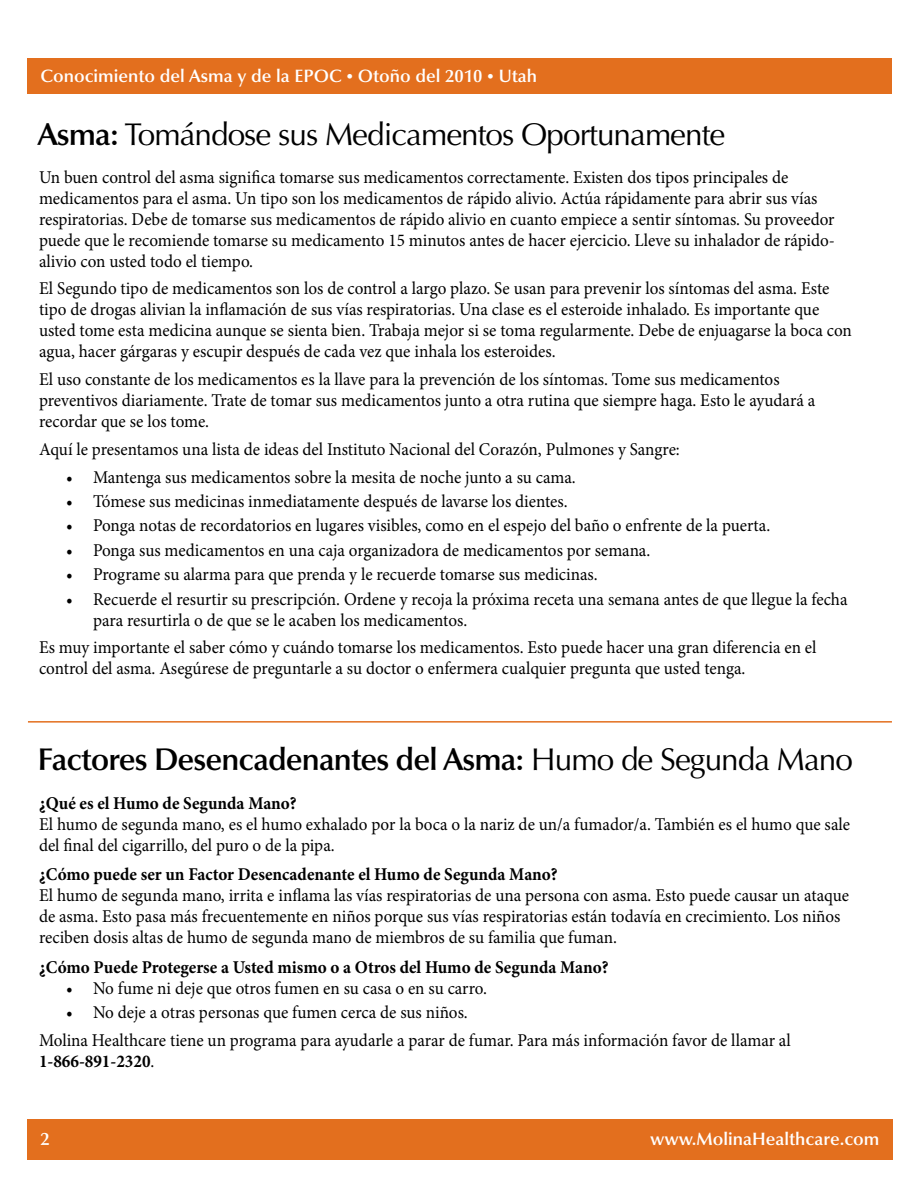
<style>
.page{position:relative;width:918px;height:1188px;background:#fff}
.page>*{position:absolute;margin:0;border:0;box-sizing:border-box;transform-origin:0 0}
.t1{font:600 31.5px "Optima LT Std";letter-spacing:-.03em;color:#000}
.t2{font:31.5px "Optima LT Std";letter-spacing:-.03em;color:#000}
.t3{font:18px/21px "Minion Pro";color:#000;scale:.95 1}
.t4{font:700 18px "Minion Pro";color:#000;scale:.95 1}
.t5{font:600 18px "Optima LT Std";color:#fff}
.s1{font-size:13.5px}
.s2{font-weight:600}
.s3{font-weight:400}
</style>
<div class="page">
<hr style="left:28px;top:721px;width:864px;height:2px;background:#e36f1e">
<div style="left:27px;top:58px;width:864px;height:36px;background:#e36f1e"></div>
<div style="left:27px;top:1119px;width:866px;height:40px;background:#e36f1e"></div>
<p class="t5" style="left:40px;top:66px;width:498px">Conocimiento del Asma y de la EPOC <span class="s1">•</span> Otoño del 2010 <span class="s1">•</span> Utah</p>
<h1 class="t2" style="left:38px;top:116px;width:689px"><span class="s2">Asma:</span> Tomándose sus Medicamentos Oportunamente</h1>
<p class="t3" style="left:39px;top:166px;width:839px">Un buen control del asma significa tomarse sus medicamentos correctamente. Existen dos tipos principales de medicamentos para el asma. Un tipo son los medicamentos de rápido alivio. Actúa rápidamente para abrir sus vías respiratorias. Debe de tomarse sus medicamentos de rápido alivio en cuanto empiece a sentir síntomas. Su proveedor puede que le recomiende tomarse su medicamento 15 minutos antes de hacer ejercicio. Lleve su inhalador de rápido&shy;alivio con usted todo el tiempo.</p>
<p class="t3" style="left:39px;top:278px;width:857px">El Segundo tipo de medicamentos son los de control a largo plazo. Se usan para prevenir los síntomas del asma. Este tipo de drogas alivian la inflamación de sus vías respiratorias. Una clase es el esteroide inhalado. Es importante que usted tome esta medicina aunque se sienta bien. Trabaja mejor si se toma regularmente. Debe de enjuagarse la boca con agua, hacer gárgaras y escupir después de cada vez que inhala los esteroides.</p>
<p class="t3" style="left:39px;top:369px;width:819px">El uso constante de los medicamentos es la llave para la prevención de los síntomas. Tome sus medicamentos preventivos diariamente. Trate de tomar sus medicamentos junto a otra rutina que siempre haga. Esto le ayudará a recordar que se los tome.</p>
<p class="t3" style="left:39px;top:439px;width:676px">Aquí le presentamos una lista de ideas del Instituto Nacional del Corazón, Pulmones y Sangre:</p>
<p class="t3" style="left:66px;top:467px;width:538px">• Mantenga sus medicamentos sobre la mesita de noche junto a su cama.</p>
<p class="t3" style="left:66px;top:491px;width:530px">• Tómese sus medicinas inmediatamente después de lavarse los dientes.</p>
<p class="t3" style="left:66px;top:515px;width:743px">• Ponga notas de recordatorios en lugares visibles, como en el espejo del baño o enfrente de la puerta.</p>
<p class="t3" style="left:66px;top:540px;width:617px">• Ponga sus medicamentos en una caja organizadora de medicamentos por semana.</p>
<p class="t3" style="left:66px;top:564px;width:561px">• Programe su alarma para que prenda y le recuerde tomarse sus medicinas.</p>
<p class="t3" style="left:93px;top:588px;width:796px;text-indent:-27px">• Recuerde el resurtir su prescripción. Ordene y recoja la próxima receta una semana antes de que llegue la fecha para resurtirla o de que se le acaben los medicamentos.</p>
<p class="t3" style="left:39px;top:637px;width:820px">Es muy importante el saber cómo y cuándo tomarse los medicamentos. Esto puede hacer una gran diferencia en el control del asma. Asegúrese de preguntarle a su doctor o enfermera cualquier pregunta que usted tenga.</p>
<h1 class="t1" style="left:38px;top:742px;width:817px">Factores Desencadenantes del Asma: <span class="s3">Humo de Segunda Mano</span></h1>
<p class="t4" style="left:39px;top:790px;width:273px">¿Qué es el Humo de Segunda Mano?</p>
<p class="t3" style="left:39px;top:813px;width:855px">El humo de segunda mano, es el humo exhalado por la boca o la nariz de un/a fumador/a. También es el humo que sale del final del cigarrillo, del puro o de la pipa.</p>
<p class="t4" style="left:39px;top:862px;width:548px">¿Cómo puede ser un Factor Desencadenante el Humo de Segunda Mano?</p>
<p class="t3" style="left:39px;top:885px;width:854px">El humo de segunda mano, irrita e inflama las vías respiratorias de una persona con asma. Esto puede causar un ataque de asma. Esto pasa más frecuentemente en niños porque sus vías respiratorias están todavía en crecimiento. Los niños reciben dosis altas de humo de segunda mano de miembros de su familia que fuman.</p>
<p class="t4" style="left:39px;top:954px;width:601px">¿Cómo Puede Protegerse a Usted mismo o a Otros del Humo de Segunda Mano?</p>
<p class="t3" style="left:66px;top:978px;width:445px">• No fume ni deje que otros fumen en su casa o en su carro.</p>
<p class="t3" style="left:39px;top:999px;width:793px;line-height:27.8px;text-indent:27px">• No deje a otras personas que fumen cerca de sus niños.<br>Molina Healthcare tiene un programa para ayudarle a parar de fumar. Para más información favor de llamar al</p>
<p class="t4" style="left:39px;top:1049px;width:123px">1-866-891-2320<span class="s3">.</span></p>
<p class="t5" style="left:40px;top:1129px;width:11px">2</p>
<p class="t5" style="left:650px;top:1129px;width:231px">www.MolinaHealthcare.com</p>
</div>
